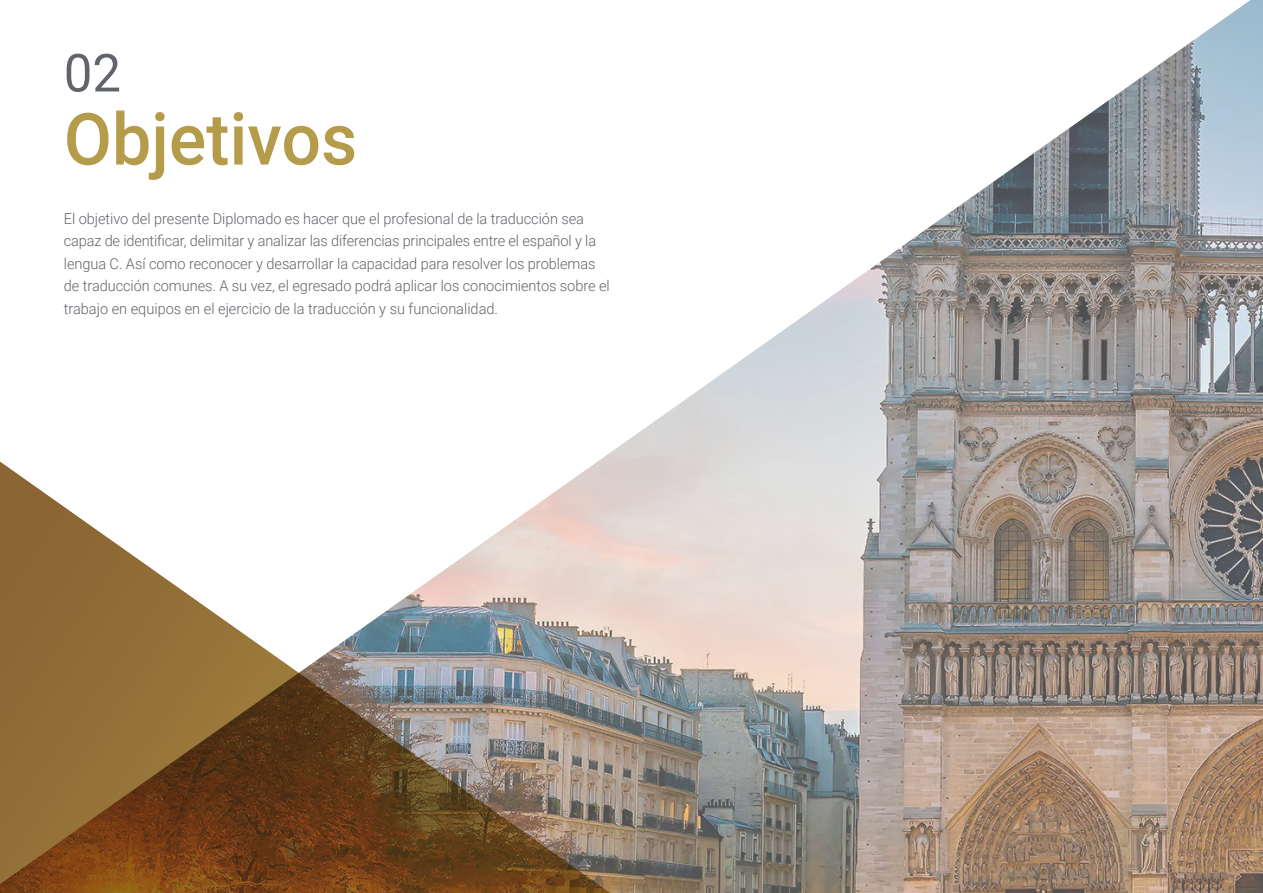
<style>
.page{position:relative;width:1263px;height:893px;background:#fff}
.page>*{position:absolute;margin:0;border:0;box-sizing:border-box;transform-origin:0 0}
.t1{font:500 72px "Roboto";color:#b49c4b}
.t2{font:52.5px "Roboto";color:#61646a}
.t3{font:300 15px/22.5px "Roboto";letter-spacing:-.005em;color:#61646a}
</style>
<div class="page">
<img style="left:620px;top:0;width:643px;height:893px">
<img style="left:0;top:446px;width:640px;height:447px">
<h2 class="t2" style="left:64px;top:36px;width:59px">02</h2>
<h1 class="t1" style="left:64px;top:89px;width:295px">Objetivos</h1>
<p class="t3" style="left:64px;top:207px;width:547px">El objetivo del presente Diplomado es hacer que el profesional de la traducción sea capaz de identificar, delimitar y analizar las diferencias principales entre el español y la lengua C. Así como reconocer y desarrollar la capacidad para resolver los problemas de traducción comunes. A su vez, el egresado podrá aplicar los conocimientos sobre el trabajo en equipos en el ejercicio de la traducción y su funcionalidad.</p>
</div>
